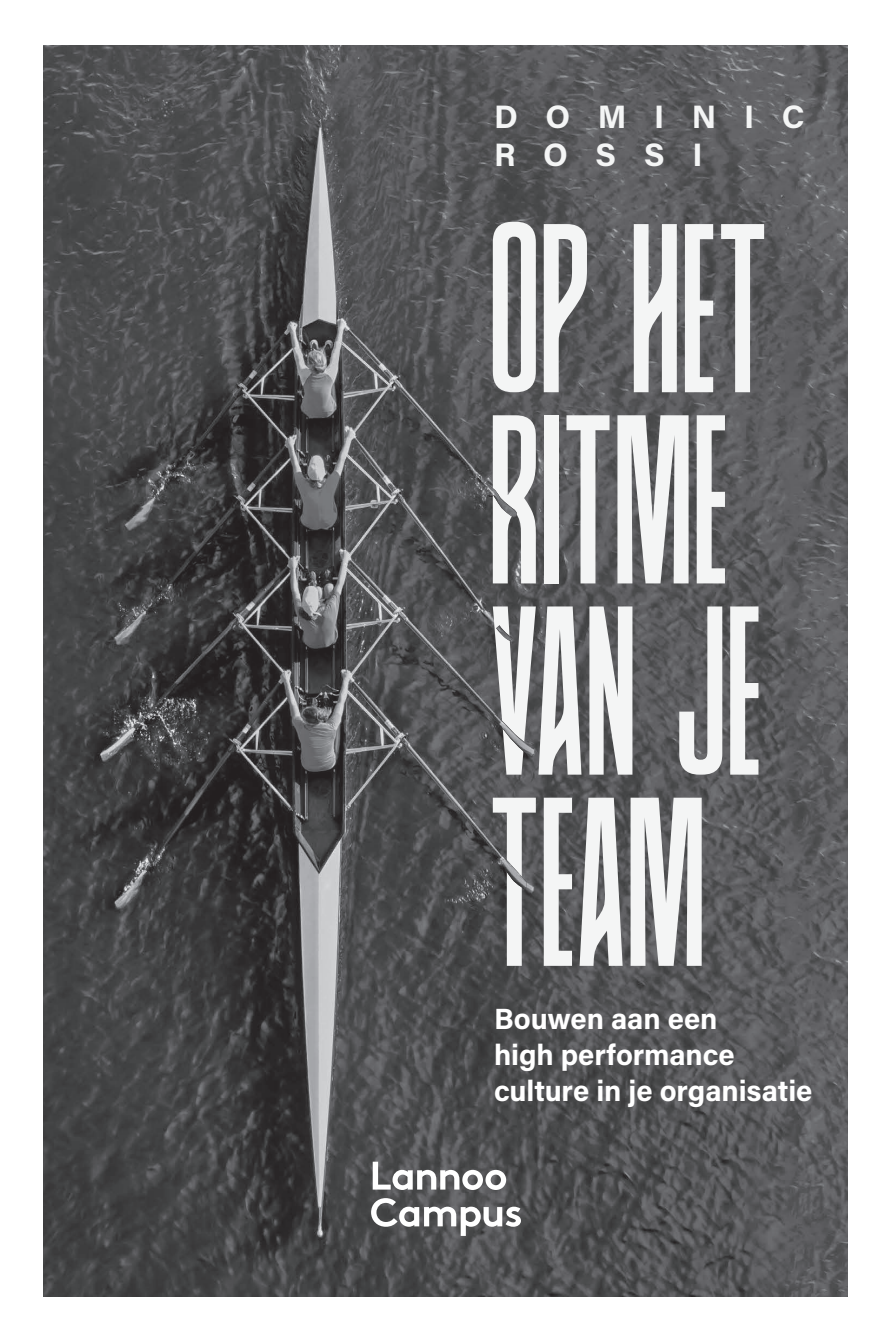
<style>
.page{position:relative;width:893px;height:1342px;background:#fff}
.page>*{position:absolute;margin:0;border:0;box-sizing:border-box;transform-origin:0 0}
.t1{font:700 180px/191.2px "August";letter-spacing:-.015em;color:#f4f5f5}
.t2{font:32.4px/37.1px "Acumin Variable Concept";letter-spacing:.85em;color:#f4f5f5}
.t3{font:29.25px/36px "Acumin Variable Concept";letter-spacing:-.005em;color:#fff}
</style>
<div class="page">
<img style="left:44px;top:46px;width:804px;height:1250px">
<img style="left:487px;top:485px;width:30px;height:32px">
<img style="left:496px;top:625px;width:16px;height:16px">
<img style="left:493px;top:714px;width:42px;height:43px">
<img style="left:500px;top:858px;width:27px;height:32px">
<svg style="left:371px;top:1198px;width:150px;height:38px"></svg>
<svg style="left:373px;top:1161px;width:133px;height:29px"></svg>
<p class="t2" style="left:494px;top:97px;width:312px">DOMINIC<br>ROSSI</p>
<h1 class="t1" style="left:487px;top:214px;width:284px">OP HET<br>RITME<br>VAN JE<br>TEAM</h1>
<p class="t3" style="left:494px;top:1000px;width:320px">Bouwen aan een<br>high performance culture in je organisatie</p>
</div>
